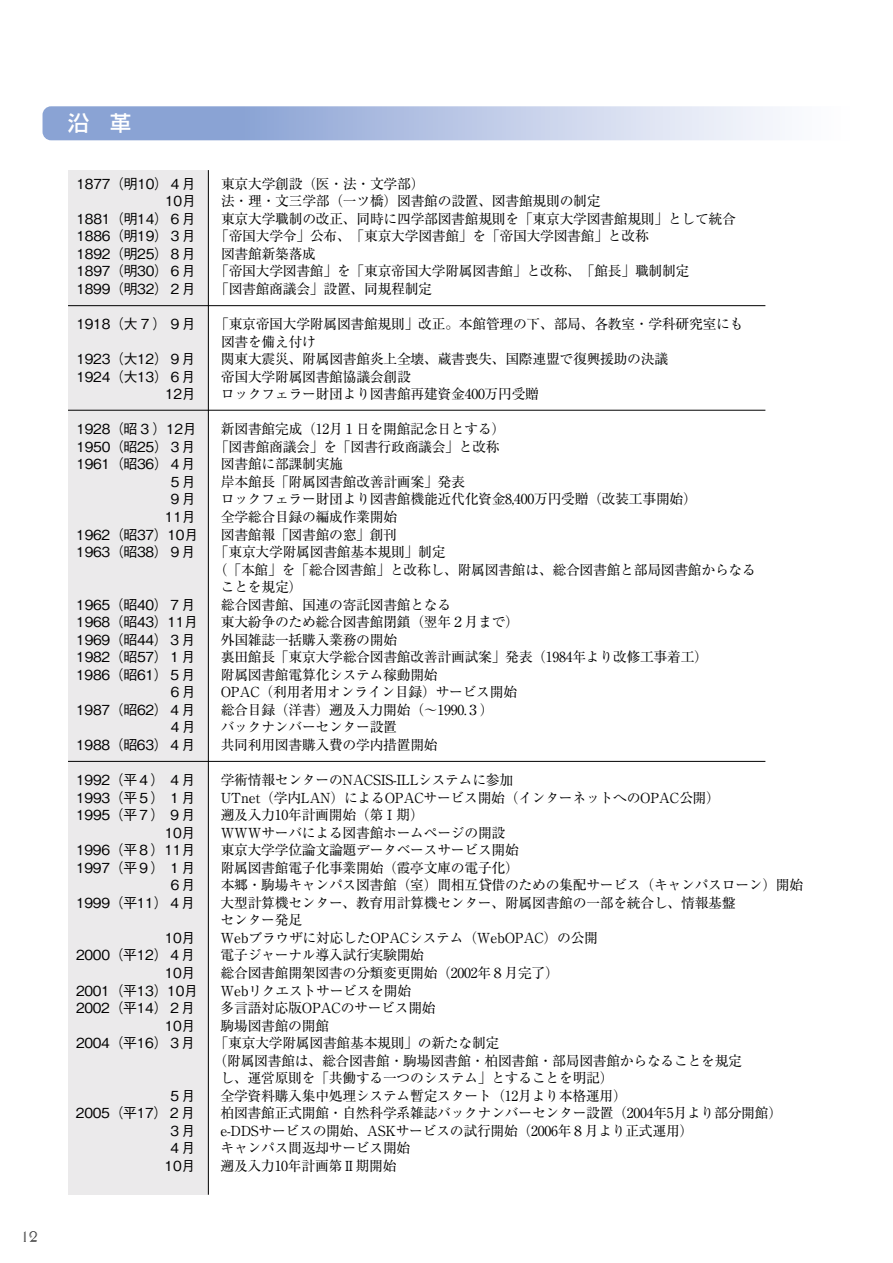
<style>
.page{position:relative;width:893px;height:1263px;background:#fff}
.page>*{position:absolute;margin:0;border:0;box-sizing:border-box;transform-origin:0 0}
.t1{font:500 21px "Shin Go Pro";color:#fff}
.t2{font:18px "Delphian";color:#000}
.t3{font:13.8px/17.5px "Ryumin Pro";letter-spacing:-.02em;color:#000}
.t4{font:500 13.8px "Gothic BBB Pro";letter-spacing:-.02em;color:#000}
</style>
<div class="page">
<div style="left:68px;top:170px;width:140px;height:1025px;background:#ebeaeb"></div>
<hr style="left:68px;top:305px;width:697px;height:1px;background:#000">
<hr style="left:68px;top:410px;width:697px;height:1px;background:#000">
<hr style="left:68px;top:761px;width:697px;height:1px;background:#000">
<hr style="left:208px;top:170px;width:1px;height:1025px;background:#000">
<svg style="left:43px;top:106px;width:737px;height:34px;background:#b4c3e3"></svg>
<h2 class="t2" style="left:21px;top:1226px;width:18px">12</h2>
<h1 class="t1" style="left:68px;top:106px;width:65px">沿　革</h1>
<p class="t4" style="left:77px;top:172px;width:121px">1877（明10）４月</p>
<p class="t3" style="left:221px;top:174px;width:205px">東京大学創設（医・法・文学部）</p>
<p class="t4" style="left:165px;top:190px;width:32px">10月</p>
<p class="t3" style="left:221px;top:191px;width:381px">法・理・文三学部（一ツ橋）図書館の設置、図書館規則の制定</p>
<p class="t4" style="left:77px;top:208px;width:121px">1881（明14）６月</p>
<p class="t3" style="left:221px;top:209px;width:516px">東京大学職制の改正、同時に四学部図書館規則を「東京大学図書館規則」として統合</p>
<p class="t4" style="left:76px;top:225px;width:121px">1886（明19）３月</p>
<p class="t3" style="left:215px;top:226px;width:435px">「帝国大学令」公布、「東京大学図書館」を「帝国大学図書館」と改称</p>
<p class="t4" style="left:76px;top:243px;width:121px">1892（明25）８月</p>
<p class="t3" style="left:221px;top:244px;width:97px">図書館新築落成</p>
<p class="t4" style="left:76px;top:260px;width:121px">1897（明30）６月</p>
<p class="t3" style="left:215px;top:262px;width:476px">「帝国大学図書館」を「東京帝国大学附属図書館」と改称、「館長」職制制定</p>
<p class="t4" style="left:76px;top:278px;width:121px">1899（明32）２月</p>
<p class="t3" style="left:215px;top:279px;width:218px">「図書館商議会」設置、同規程制定</p>
<p class="t4" style="left:76px;top:313px;width:121px">1918（大 7 ）９月</p>
<p class="t3" style="left:221px;top:314px;width:524px;text-indent:-6px">「東京帝国大学附属図書館規則」改正。本館管理の下、部局、各教室・学科研究室にも図書を備え付け</p>
<p class="t4" style="left:76px;top:348px;width:121px">1923（大12）９月</p>
<p class="t3" style="left:221px;top:349px;width:449px">関東大震災、附属図書館炎上全壊、蔵書喪失、国際連盟で復興援助の決議</p>
<p class="t4" style="left:76px;top:365px;width:121px">1924（大13）６月</p>
<p class="t3" style="left:221px;top:367px;width:191px">帝国大学附属図書館協議会創設</p>
<p class="t4" style="left:165px;top:383px;width:32px">12月</p>
<p class="t3" style="left:221px;top:384px;width:320px">ロックフェラー財団より図書館再建資金400万円受贈</p>
<p class="t4" style="left:76px;top:418px;width:122px">1928（昭 3 ） 12月</p>
<p class="t3" style="left:221px;top:419px;width:286px">新図書館完成（12月１日を開館記念日とする）</p>
<p class="t4" style="left:76px;top:435px;width:121px">1950（昭25）３月</p>
<p class="t3" style="left:215px;top:437px;width:286px">「図書館商議会」を「図書行政商議会」と改称</p>
<p class="t4" style="left:76px;top:453px;width:121px">1961（昭36）４月</p>
<p class="t3" style="left:221px;top:454px;width:124px">図書館に部課制実施</p>
<p class="t4" style="left:168px;top:471px;width:29px">５月</p>
<p class="t3" style="left:221px;top:472px;width:246px">岸本館長「附属図書館改善計画案」発表</p>
<p class="t4" style="left:168px;top:488px;width:29px">９月</p>
<p class="t3" style="left:221px;top:489px;width:477px">ロックフェラー財団より図書館機能近代化資金8,400万円受贈（改装工事開始）</p>
<p class="t4" style="left:165px;top:506px;width:32px">11月</p>
<p class="t3" style="left:221px;top:507px;width:178px">全学総合目録の編成作業開始</p>
<p class="t4" style="left:76px;top:523px;width:123px">1962（昭37） 10月</p>
<p class="t3" style="left:221px;top:525px;width:178px">図書館報「図書館の窓」創刊</p>
<p class="t4" style="left:76px;top:541px;width:121px">1963（昭38）９月</p>
<p class="t3" style="left:215px;top:542px;width:232px">「東京大学附属図書館基本規則」制定</p>
<p class="t3" style="left:214px;top:560px;width:543px">（「本館」を「総合図書館」と改称し、附属図書館は、総合図書館と部局図書館からなる</p>
<p class="t3" style="left:221px;top:577px;width:83px">ことを規定）</p>
<p class="t4" style="left:76px;top:593px;width:121px">1965（昭40）７月</p>
<p class="t3" style="left:221px;top:595px;width:232px">総合図書館、国連の寄託図書館となる</p>
<p class="t4" style="left:76px;top:611px;width:123px">1968（昭43） 11月</p>
<p class="t3" style="left:221px;top:612px;width:300px">東大紛争のため総合図書館閉鎖（翌年２月まで）</p>
<p class="t4" style="left:76px;top:628px;width:121px">1969（昭44）３月</p>
<p class="t3" style="left:221px;top:630px;width:178px">外国雑誌一括購入業務の開始</p>
<p class="t4" style="left:76px;top:646px;width:121px">1982（昭57）１月</p>
<p class="t3" style="left:221px;top:647px;width:489px">裏田館長「東京大学総合図書館改善計画試案」発表（1984年より改修工事着工）</p>
<p class="t4" style="left:76px;top:663px;width:121px">1986（昭61）５月</p>
<p class="t3" style="left:221px;top:665px;width:218px">附属図書館電算化システム稼動開始</p>
<p class="t4" style="left:168px;top:681px;width:29px">６月</p>
<p class="t3" style="left:221px;top:682px;width:298px">OPAC（利用者用オンライン目録）サービス開始</p>
<p class="t4" style="left:76px;top:699px;width:121px">1987（昭62）４月</p>
<p class="t3" style="left:221px;top:700px;width:274px">総合目録（洋書）遡及入力開始（～1990.３）</p>
<p class="t4" style="left:168px;top:716px;width:29px">４月</p>
<p class="t3" style="left:221px;top:717px;width:178px">バックナンバーセンター設置</p>
<p class="t4" style="left:76px;top:734px;width:121px">1988（昭63）４月</p>
<p class="t3" style="left:221px;top:735px;width:218px">共同利用図書購入費の学内措置開始</p>
<p class="t4" style="left:76px;top:769px;width:121px">1992（平４）４月</p>
<p class="t3" style="left:221px;top:770px;width:294px">学術情報センターのNACSIS-ILLシステムに参加</p>
<p class="t4" style="left:76px;top:786px;width:121px">1993（平５）１月</p>
<p class="t3" style="left:221px;top:788px;width:501px">UTnet（学内LAN）によるOPACサービス開始（インターネットへのOPAC公開）</p>
<p class="t4" style="left:76px;top:804px;width:121px">1995（平７）９月</p>
<p class="t3" style="left:221px;top:805px;width:205px">遡及入力10年計画開始（第Ⅰ期）</p>
<p class="t4" style="left:165px;top:821px;width:32px">10月</p>
<p class="t3" style="left:221px;top:823px;width:286px">WWWサーバによる図書館ホームページの開設</p>
<p class="t4" style="left:76px;top:839px;width:121px">1996（平８） 11月</p>
<p class="t3" style="left:221px;top:840px;width:300px">東京大学学位論文論題データベースサービス開始</p>
<p class="t4" style="left:76px;top:856px;width:121px">1997（平９）１月</p>
<p class="t3" style="left:221px;top:858px;width:300px">附属図書館電子化事業開始（霞亭文庫の電子化）</p>
<p class="t4" style="left:168px;top:874px;width:29px">６月</p>
<p class="t3" style="left:221px;top:875px;width:584px">本郷・駒場キャンパス図書館（室）間相互貸借のための集配サービス（キャンパスローン）開始</p>
<p class="t4" style="left:76px;top:891px;width:121px">1999（平11）４月</p>
<p class="t3" style="left:221px;top:893px;width:516px">大型計算機センター、教育用計算機センター、附属図書館の一部を統合し、情報基盤センター発足</p>
<p class="t4" style="left:165px;top:926px;width:32px">10月</p>
<p class="t3" style="left:221px;top:928px;width:379px">Webブラウザに対応したOPACシステム（WebOPAC）の公開</p>
<p class="t4" style="left:76px;top:944px;width:121px">2000（平12）４月</p>
<p class="t3" style="left:221px;top:945px;width:205px">電子ジャーナル導入試行実験開始</p>
<p class="t4" style="left:165px;top:962px;width:32px">10月</p>
<p class="t3" style="left:221px;top:963px;width:340px">総合図書館開架図書の分類変更開始（2002年８月完了）</p>
<p class="t4" style="left:76px;top:979px;width:123px">2001（平13） 10月</p>
<p class="t3" style="left:221px;top:981px;width:192px">Webリクエストサービスを開始</p>
<p class="t4" style="left:76px;top:997px;width:121px">2002（平14）２月</p>
<p class="t3" style="left:221px;top:998px;width:217px">多言語対応版OPACのサービス開始</p>
<p class="t4" style="left:165px;top:1014px;width:32px">10月</p>
<p class="t3" style="left:221px;top:1016px;width:110px">駒場図書館の開館</p>
<p class="t4" style="left:76px;top:1032px;width:121px">2004（平16）３月</p>
<p class="t3" style="left:215px;top:1033px;width:286px">「東京大学附属図書館基本規則」の新たな制定</p>
<p class="t3" style="left:214px;top:1051px;width:530px">（附属図書館は、総合図書館・駒場図書館・柏図書館・部局図書館からなることを規定</p>
<p class="t3" style="left:221px;top:1068px;width:395px">し、運営原則を「共働する一つのシステム」とすることを明記）</p>
<p class="t4" style="left:168px;top:1084px;width:29px">５月</p>
<p class="t3" style="left:221px;top:1086px;width:408px">全学資料購入集中処理システム暫定スタート（12月より本格運用）</p>
<p class="t4" style="left:76px;top:1102px;width:121px">2005（平17）２月</p>
<p class="t3" style="left:221px;top:1103px;width:563px">柏図書館正式開館・自然科学系雑誌バックナンバーセンター設置（2004年5月より部分開館）</p>
<p class="t4" style="left:168px;top:1119px;width:29px">３月</p>
<p class="t3" style="left:221px;top:1121px;width:474px">e-DDSサービスの開始、ASKサービスの試行開始（2006年８月より正式運用）</p>
<p class="t4" style="left:168px;top:1137px;width:29px">４月</p>
<p class="t3" style="left:221px;top:1138px;width:191px">キャンパス間返却サービス開始</p>
<p class="t4" style="left:165px;top:1154px;width:32px">10月</p>
<p class="t3" style="left:220px;top:1156px;width:178px">遡及入力10年計画第Ⅱ期開始</p>
</div>
